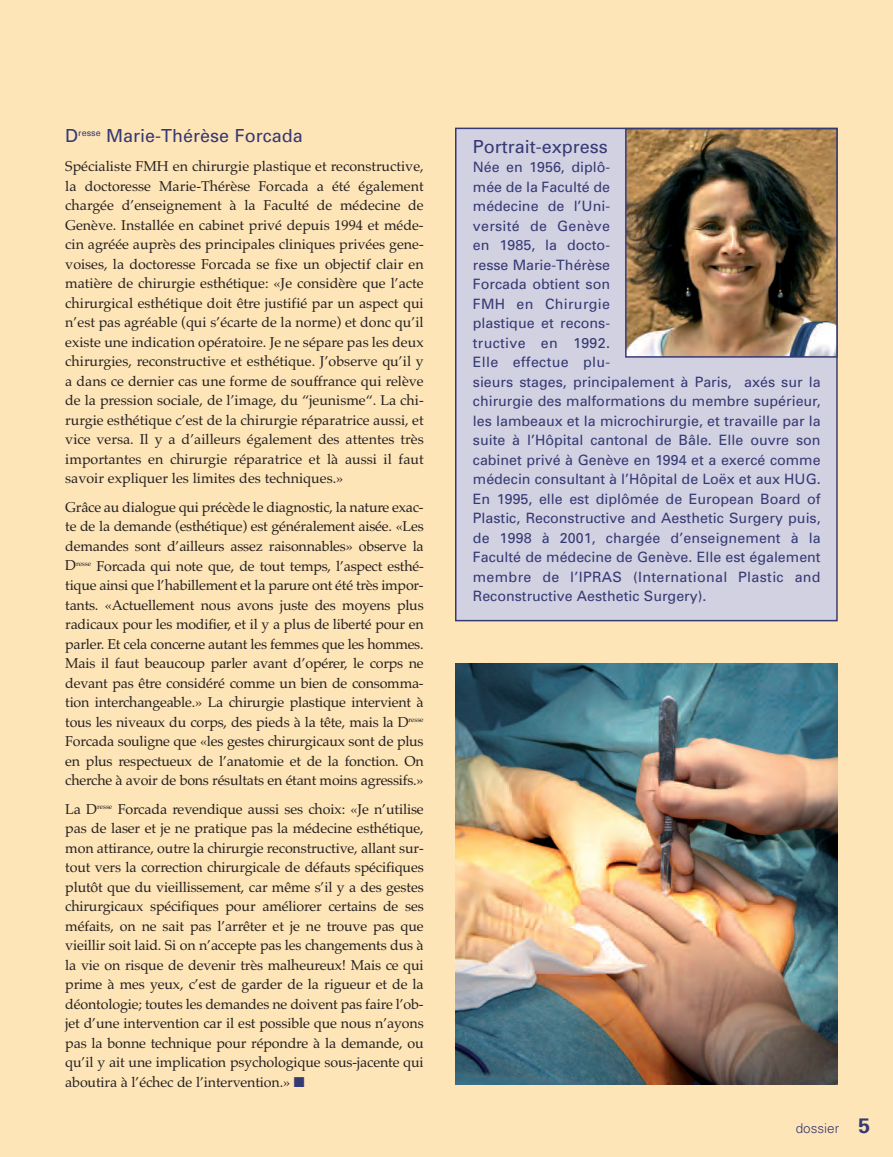
<style>
.page{position:relative;width:893px;height:1157px;background:#fee5b8}
.page>*{position:absolute;margin:0;border:0;box-sizing:border-box;transform-origin:0 0}
.t1{font:18px "Univers";color:#363a74}
.t2{font:14.25px/19.5px "Palatino";letter-spacing:-.01em;color:#231f20;text-align:justify}
.t3{font:14.25px/19.5px "Univers";color:#363a74}
.t4{font:300 13.5px "Univers";color:#363a74}
.s1{color:#363a74}
.s2{font-weight:700;font-size:21px}
</style>
<div class="page">
<div style="left:456px;top:129px;width:380px;height:491px;background:#d2d1e2"></div>
<div style="left:455px;top:128px;width:383px;height:493px;border:2px solid #363a74"></div>
<img style="left:628px;top:131px;width:207px;height:224px">
<div style="left:625px;top:128px;width:213px;height:230px;border:2px solid #363a74"></div>
<img style="left:455px;top:663px;width:383px;height:421px">
<p class="t1" style="left:65px;top:129px;width:239px">D<sup>resse</sup> Marie-Thérèse Forcada</p>
<p class="t2" style="left:65px;top:157px;width:360px">Spécialiste FMH en chirurgie plastique et reconstructive, la doctoresse Marie-Thérèse Forcada a été également chargée d’enseignement à la Faculté de médecine de Genève. Installée en cabinet privé depuis 1994 et méde&shy;cin agréée auprès des principales cliniques privées gene&shy;voises, la doctoresse Forcada se fixe un objectif clair en matière de chirurgie esthétique: «Je considère que l’acte chirurgical esthétique doit être justifié par un aspect qui n’est pas agréable (qui s’écarte de la norme) et donc qu’il existe une indication opératoire. Je ne sépare pas les deux chirurgies, reconstructive et esthétique. J’observe qu’il y a dans ce dernier cas une forme de souffrance qui relève de la pression sociale, de l’image, du “jeunisme“. La chi&shy;rurgie esthétique c’est de la chirurgie réparatrice aussi, et vice versa. Il y a d’ailleurs également des attentes très importantes en chirurgie réparatrice et là aussi il faut savoir expliquer les limites des techniques.»</p>
<p class="t2" style="left:65px;top:497px;width:360px">Grâce au dialogue qui précède le diagnostic, la nature exac&shy;te de la demande (esthétique) est généralement aisée. «Les demandes sont d’ailleurs assez raisonnables» observe la D<sup>resse</sup> Forcada qui note que, de tout temps, l’aspect esthé&shy;tique ainsi que l’habillement et la parure ont été très impor&shy;tants. «Actuellement nous avons juste des moyens plus radicaux pour les modifier, et il y a plus de liberté pour en parler. Et cela concerne autant les femmes que les hommes.<br>Mais il faut beaucoup parler avant d’opérer, le corps ne devant pas être considéré comme un bien de consomma&shy;tion interchangeable.» La chirurgie plastique intervient à tous les niveaux du corps, des pieds à la tête, mais la D<sup>resse </sup>Forcada souligne que «les gestes chirurgicaux sont de plus en plus respectueux de l’anatomie et de la fonction. On cherche à avoir de bons résultats en étant moins agressifs.»</p>
<p class="t2" style="left:65px;top:799px;width:360px">La D<sup>resse</sup> Forcada revendique aussi ses choix: «Je n’utilise pas de laser et je ne pratique pas la médecine esthétique, mon attirance, outre la chirurgie reconstructive, allant sur&shy;tout vers la correction chirurgicale de défauts spécifiques plutôt que du vieillissement, car même s’il y a des gestes chirurgicaux spécifiques pour améliorer certains de ses méfaits, on ne sait pas l’arrêter et je ne trouve pas que vieillir soit laid. Si on n’accepte pas les changements dus à la vie on risque de devenir très malheureux! Mais ce qui prime à mes yeux, c’est de garder de la rigueur et de la déontologie; toutes les demandes ne doivent pas faire l’ob&shy;jet d’une intervention car il est possible que nous n’ayons pas la bonne technique pour répondre à la demande, ou qu’il y ait une implication psychologique sous-jacente qui aboutira à l’échec de l’intervention.» <span class="s1">■</span></p>
<p class="t1" style="left:473px;top:140px;width:136px">Portrait-express</p>
<p class="t3" style="left:473px;top:159px;width:349px">Née en 1956, diplô-<br>mée de la Faculté de<br>médecine de l’Uni-<br>versité de Genève<br>en 1985, la docto-<br>resse Marie-Thérèse<br>Forcada obtient son<br>FMH en Chirurgie<br>plastique et recons-<br>tructive en 1992.<br>Elle effectue plu-<br>sieurs stages, principalement à Paris, axés sur la chirurgie des malformations du membre supérieur, les lambeaux et la microchirurgie, et travaille par la suite à l’Hôpital cantonal de Bâle. Elle ouvre son cabinet privé à Genève en 1994 et a exercé comme médecin consultant à l’Hôpital de Loëx et aux HUG.<br>En 1995, elle est diplômée de European Board of Plastic, Reconstructive and Aesthetic Surgery puis, de 1998 à 2001, chargée d’enseignement à la Faculté de médecine de Genève. Elle est également membre de l’IPRAS (International Plastic and Reconstructive Aesthetic Surgery).</p>
<p class="t4" style="left:796px;top:1123px;width:76px">dossier <span class="s2">5</span></p>
</div>
